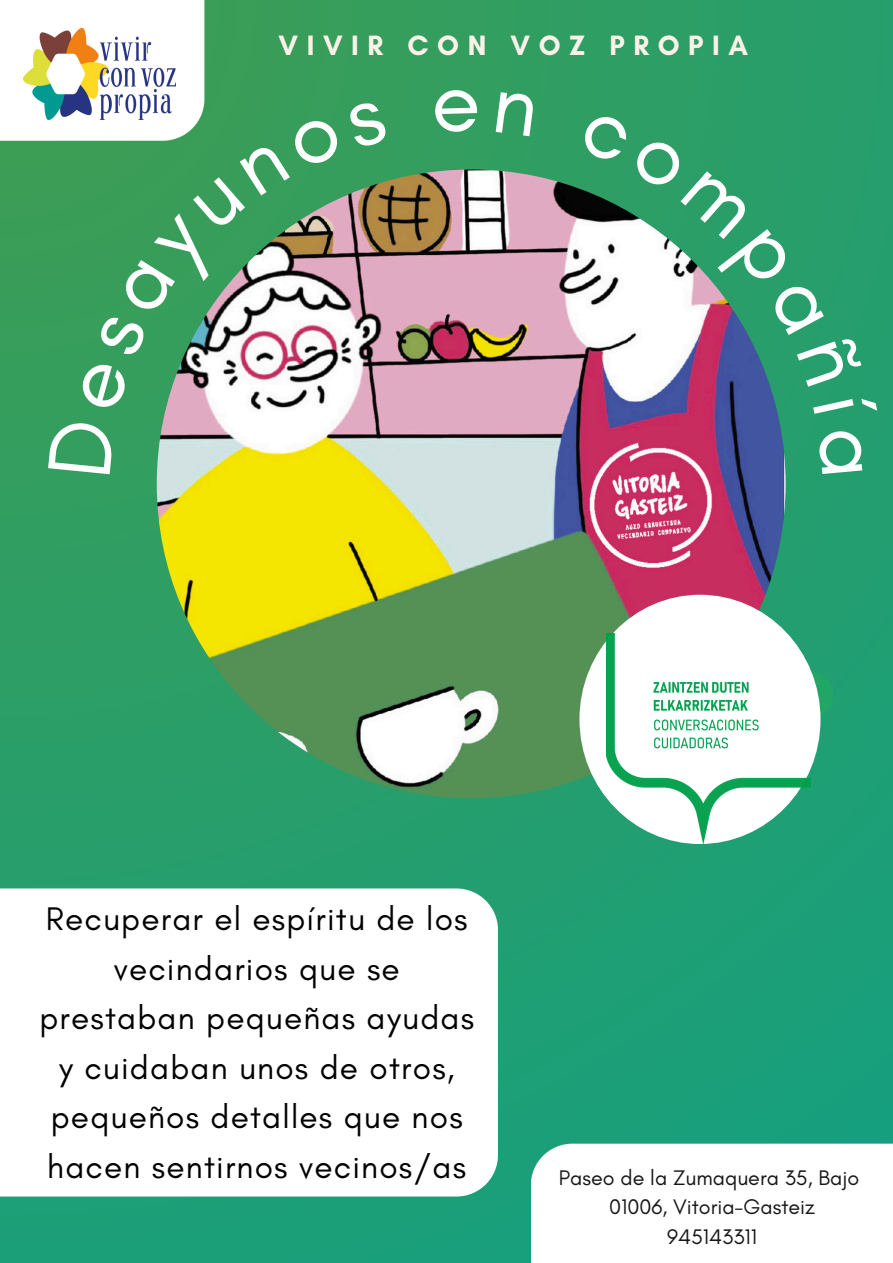
<style>
.page{position:relative;width:893px;height:1263px;background:#fff}
.page>*{position:absolute;margin:0;border:0;box-sizing:border-box;transform-origin:0 0}
.t1{font:33.3px/49.5px "Glacial Indifference";letter-spacing:.035em;color:#000;text-align:center}
.t2{font:700 28.5px "Glacial Indifference";letter-spacing:.3em;color:#faf2e9}
.t3{font:21.52px/29.8px "Glacial Indifference";color:#181718;text-align:center}
</style>
<div class="page">
<div style="left:0;top:0;width:893px;height:1263px;background:linear-gradient(to bottom,#379d5b,#199f7b)"></div>
<img style="left:157px;top:170px;width:628px;height:628px;border-radius:50%">
<div style="left:785px;top:672px;width:48px;height:47px;background:#22a666;border-radius:50%"></div>
<div style="left:579px;top:595px;width:241px;height:249px;background:#fff;border-radius:50%"></div>
<img style="left:606px;top:633px;width:204px;height:211px">
<svg style="left:0;top:888px;width:498px;height:308px"></svg>
<div style="left:0;top:0;width:204px;height:141px;background:#fff"></div>
<img style="left:24px;top:29px;width:152px;height:91px">
<div style="left:531px;top:1143px;width:362px;height:120px;background:#fff"></div>
<div style="left:47px;top:420px;width:67px;height:54px;background:#339e5f"></div>
<svg style="left:77px;top:99px;width:311px;height:313px"></svg>
<div style="left:434px;top:89px;width:43px;height:43px;background:#339e5f"></div>
<div style="left:496px;top:91px;width:39px;height:45px;background:#319e61"></div>
<svg style="left:579px;top:110px;width:285px;height:277px"></svg>
<div style="left:813px;top:394px;width:65px;height:80px;background:#249e6f"></div>
<p class="t2" style="left:279px;top:28px;width:471px">VIVIR CON VOZ PROPIA</p>
<p class="t1" style="left:39px;top:894px;width:436px">Recuperar el espíritu de los vecindarios que se prestaban pequeñas ayudas y cuidaban unos de otros, pequeños detalles que nos hacen sentirnos vecinos/as</p>
<p class="t3" style="left:559px;top:1162px;width:302px">Paseo de la Zumaquera 35, Bajo<br>01006, Vitoria-Gasteiz<br>945143311</p>
</div>
